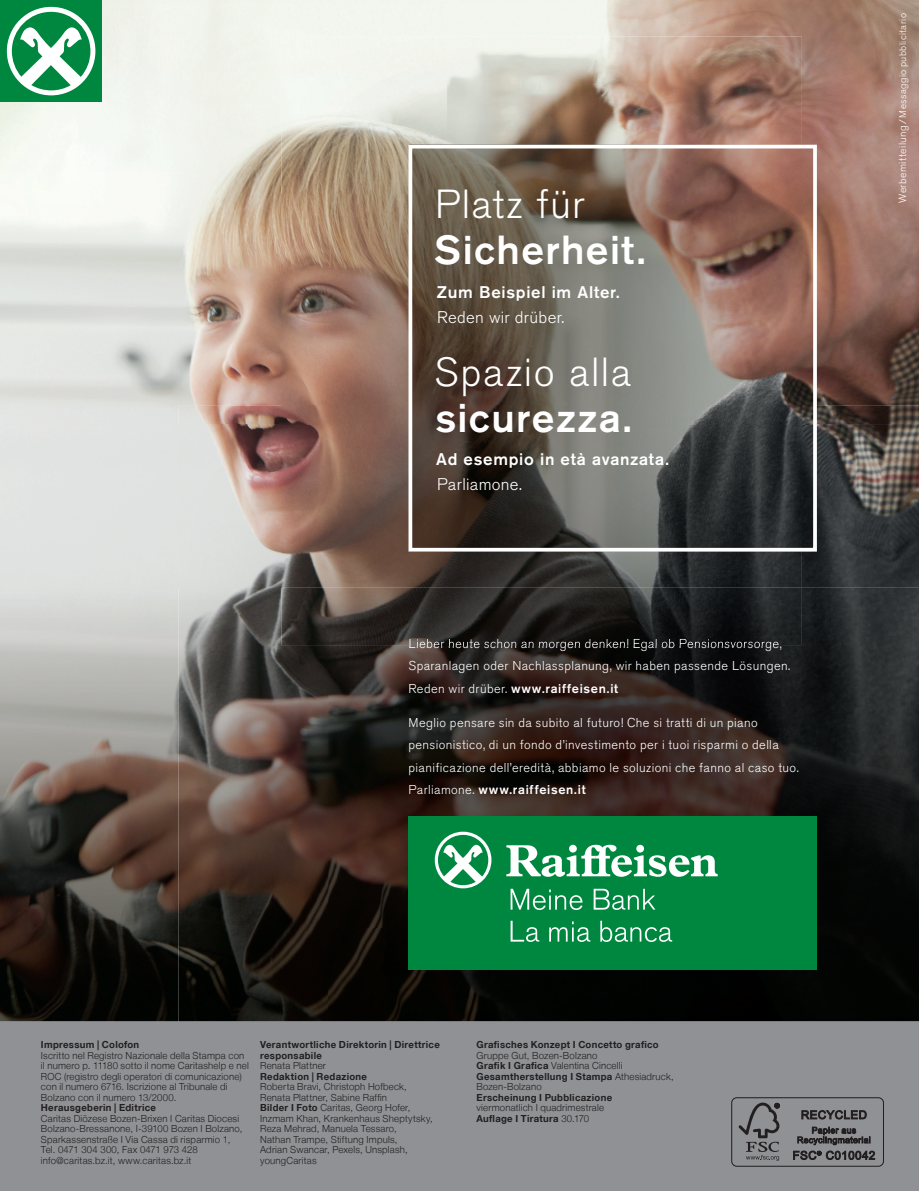
<style>
.page{position:relative;width:919px;height:1191px;background:#fff}
.page>*{position:absolute;margin:0;border:0;box-sizing:border-box;transform-origin:0 0}
.t1{font:500 40.2px "Akzidenz Grotesk BQ";letter-spacing:.035em;color:#fff}
.t2{font:300 40.2px "Akzidenz Grotesk BQ";letter-spacing:.04em;color:#fff}
.t3{font:500 16.8px "Akzidenz Grotesk BQ";letter-spacing:.04em;color:#fff}
.t4{font:300 16.8px "Akzidenz Grotesk BQ";letter-spacing:.02em;color:#fff}
.t5{font:300 12.75px/22.5px "Akzidenz Grotesk BQ";letter-spacing:.03em;color:#fff}
.t6{font:300 9.75px/10.5px "Helvetica Neue LT";letter-spacing:.02em;color:#231f20}
.t7{font:700 9.75px/10.5px "Helvetica Neue LT";letter-spacing:.03em;color:#231f20}
.t8{font:300 9.75px "Akzidenz Grotesk BQ";letter-spacing:.04em;color:#fff}
.s1{font-weight:500}
.s2{font-weight:700}
.s3{font-size:10.5px}
</style>
<div class="page">
<img style="left:0;top:279px;width:281px;height:309px">
<img style="left:0;top:0;width:302px;height:279px">
<img style="left:302px;top:0;width:616px;height:84px">
<img style="left:801px;top:84px;width:117px;height:322px">
<img style="left:0;top:588px;width:178px;height:433px">
<img style="left:413px;top:150px;width:398px;height:256px">
<img style="left:281px;top:424px;width:637px;height:164px">
<img style="left:178px;top:406px;width:740px;height:18px">
<img style="left:178px;top:588px;width:150px;height:433px">
<img style="left:781px;top:588px;width:137px;height:433px">
<img style="left:328px;top:645px;width:302px;height:376px">
<img style="left:630px;top:651px;width:151px;height:370px">
<img style="left:409px;top:645px;width:372px;height:6px">
<img style="left:281px;top:37px;width:520px;height:158px">
<img style="left:281px;top:195px;width:127px;height:229px">
<img style="left:281px;top:588px;width:520px;height:57px">
<img style="left:409px;top:639px;width:372px;height:6px">
<div style="left:408px;top:817px;width:408px;height:153px;background:#00873f"></div>
<svg style="left:510px;top:888px;width:72px;height:22px"></svg>
<svg style="left:593px;top:888px;width:62px;height:22px"></svg>
<svg style="left:510px;top:920px;width:29px;height:22px"></svg>
<svg style="left:549px;top:921px;width:41px;height:21px"></svg>
<svg style="left:600px;top:920px;width:72px;height:22px"></svg>
<svg style="left:506px;top:844px;width:211px;height:32px"></svg>
<svg style="left:435px;top:831px;width:56px;height:57px"></svg>
<div style="left:0;top:0;width:102px;height:102px;background:#00873f"></div>
<svg style="left:7px;top:7px;width:88px;height:88px"></svg>
<div style="left:408px;top:145px;width:408px;height:406px;border:4px solid #fff"></div>
<svg style="left:918px;top:1030px;width:1px;height:22px"></svg>
<div style="left:0;top:1021px;width:918px;height:170px;background:#8f9194"></div>
<div style="left:731px;top:1097px;width:152px;height:69px;border:1px solid #231f20;border-radius:5px"></div>
<svg style="left:738px;top:1102px;width:41px;height:58px;background:#76777a"></svg>
<svg style="left:801px;top:1110px;width:65px;height:9px"></svg>
<svg style="left:793px;top:1126px;width:82px;height:34px;background:#69696b"></svg>
<h1 class="t2" style="left:435px;top:181px;width:151px">Platz für</h1>
<h1 class="t1" style="left:434px;top:225px;width:213px">Sicherheit.</h1>
<h2 class="t3" style="left:437px;top:281px;width:184px">Zum Beispiel im Alter.</h2>
<h2 class="t4" style="left:437px;top:307px;width:129px">Reden wir drüber.</h2>
<h1 class="t2" style="left:434px;top:349px;width:198px">Spazio alla</h1>
<h1 class="t1" style="left:435px;top:393px;width:197px">sicurezza.</h1>
<h2 class="t3" style="left:436px;top:449px;width:234px">Ad esempio in età avanzata.</h2>
<h2 class="t4" style="left:437px;top:475px;width:86px">Parliamone.</h2>
<h3 class="t5" style="left:408px;top:632px;width:383px">Lieber heute schon an morgen denken! Egal ob Pensionsvorsorge,<br>Sparanlagen oder Nachlassplanung, wir haben passende Lösungen.<br>Reden wir drüber. <span class="s1">www.raiffeisen.it</span></h3>
<p class="t5" style="left:408px;top:711px;width:392px">Meglio pensare sin da subito al futuro! Che si tratti di un piano pensionistico, di un fondo d’investimento per i tuoi risparmi o della pianificazione dell’eredità, abbiamo le soluzioni che fanno al caso tuo.<br>Parliamone. <span class="s1">www.raiffeisen.it</span></p>
<p class="t7" style="left:41px;top:1039px;width:100px">Impressum | Colofon</p>
<p class="t6" style="left:41px;top:1049px;width:209px">Iscritto nel Registro Nazionale della Stampa con il numero p. 11180 sotto il nome Caritashelp e nel ROC (registro degli operatori di comunicazione) con il numero 6716. Iscrizione al Tribunale di Bolzano con il numero 13/2000.</p>
<p class="t7" style="left:41px;top:1102px;width:117px">Herausgeberin | Editrice</p>
<p class="t6" style="left:41px;top:1112px;width:203px">Caritas Diözese Bozen-Brixen I Caritas Diocesi Bolzano-Bressanone, I-39100 Bozen I Bolzano, Sparkassenstraße I Via Cassa di risparmio 1, Tel. 0471 304 300, Fax 0471 973 428 info@caritas.bz.it, www.caritas.bz.it</p>
<p class="t7" style="left:260px;top:1039px;width:181px">Verantwortliche Direktorin | Direttrice responsabile</p>
<p class="t6" style="left:260px;top:1060px;width:67px">Renata Plattner</p>
<p class="t7" style="left:260px;top:1070px;width:108px">Redaktion | Redazione</p>
<p class="t6" style="left:260px;top:1081px;width:174px">Roberta Bravi, Christoph Hofbeck,<br>Renata Plattner, Sabine Raffin<br><span class="s2">Bilder I Foto</span> Caritas, Georg Hofer,<br>Inzmam Khan, Krankenhaus Sheptytsky,<br>Reza Mehrad, Manuela Tessaro,<br>Nathan Trampe, Stiftung Impuls,<br>Adrian Swancar, Pexels, Unsplash, youngCaritas</p>
<p class="t7" style="left:476px;top:1039px;width:184px">Grafisches Konzept I Concetto grafico</p>
<p class="t6" style="left:476px;top:1049px;width:199px">Gruppe Gut, Bozen-Bolzano<br><span class="s2">Grafik I Grafica</span> Valentina Cincelli<br><span class="s2">Gesamtherstellung I Stampa</span> Athesiadruck,<br>Bozen-Bolzano</p>
<p class="t7" style="left:476px;top:1091px;width:137px">Erscheinung I Pubblicazione</p>
<p class="t6" style="left:476px;top:1102px;width:129px">viermonatlich I quadrimestrale<br><span class="s2">Auflage I Tiratura</span> 30.170</p>
<p class="t8" style="left:897px;top:203px;width:191px;rotate:-90deg"><span class="s3">Werbemitteilung</span> / Messaggio pubblicitario</p>
</div>
